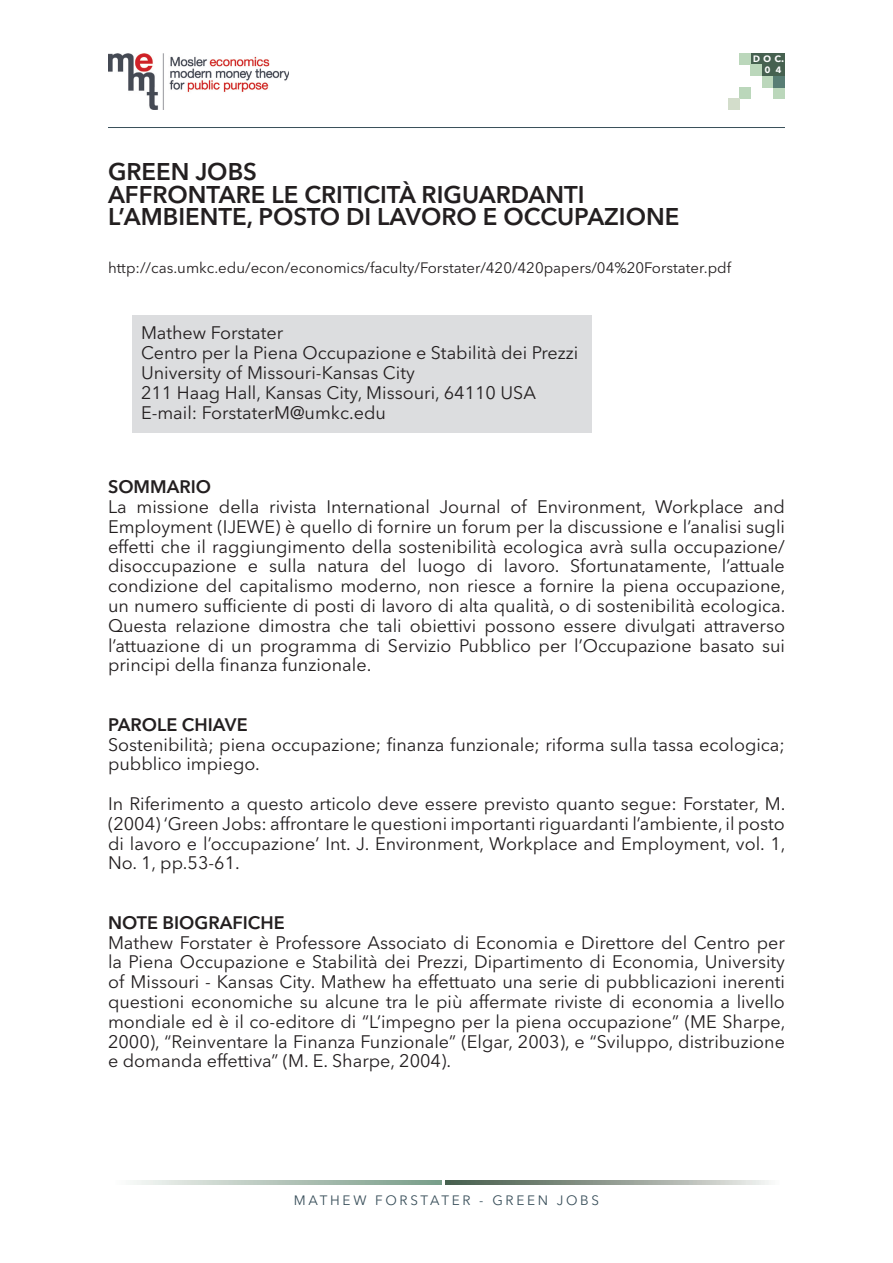
<style>
.page{position:relative;width:893px;height:1263px;background:#fff}
.page>*{position:absolute;margin:0;border:0;box-sizing:border-box;transform-origin:0 0}
.t1{font:600 24px/22.5px "Avenir Next LT Pro";color:#231f20}
.t2{font:18px/19.8px "Avenir Next LT Pro";color:#231f20;text-align:justify}
.t3{font:600 18px "Avenir Next LT Pro";color:#231f20}
.t4{font:15px "Avenir Next LT Pro";color:#231f20}
.t5{font:13.5px "Avenir Next LT Pro";letter-spacing:.2em;color:#394f5a}
.t6{font:600 12px/10.8px "Avenir Next LT Pro";color:#fff;text-align:right}
</style>
<div class="page">
<div style="left:133px;top:316px;width:459px;height:117px;background:#dcdddf"></div>
<div style="left:762px;top:53px;width:23px;height:23px;background:#466150"></div>
<div style="left:751px;top:53px;width:11px;height:12px;background:#466150"></div>
<div style="left:762px;top:76px;width:11px;height:11px;background:#bbd7bb"></div>
<div style="left:751px;top:65px;width:11px;height:11px;background:#bbd7bb"></div>
<div style="left:773px;top:87px;width:12px;height:12px;background:#bbd7bb"></div>
<div style="left:773px;top:76px;width:12px;height:11px;background:#587d74"></div>
<div style="left:739px;top:53px;width:12px;height:12px;background:#bbd7bb"></div>
<div style="left:739px;top:87px;width:12px;height:12px;background:#bbd7bb"></div>
<div style="left:728px;top:99px;width:11px;height:11px;background:#d3ddcb"></div>
<img style="left:108px;top:53px;width:181px;height:57px">
<hr style="left:108px;top:127px;width:677px;height:1px;background:#394f5a">
<svg style="left:133px;top:1180px;width:308px;height:4px"></svg>
<svg style="left:445px;top:1180px;width:324px;height:4px"></svg>
<p class="t6" style="left:753px;top:53px;width:33px">doc.<br>0 4</p>
<h1 class="t1" style="left:108px;top:160px;width:573px">GREEN JOBS<br>AFFRONTARE LE CRITICITÀ RIGUARDANTI<br>L’AMBIENTE, POSTO DI LAVORO E OCCUPAZIONE</h1>
<p class="t4" style="left:108px;top:259px;width:625px">http://cas.umkc.edu/econ/economics/faculty/Forstater/420/420papers/04%20Forstater.pdf</p>
<p class="t2" style="left:141px;top:323px;width:439px;text-align:left">Mathew Forstater<br>Centro per la Piena Occupazione e Stabilità dei Prezzi University of Missouri-Kansas City<br>211 Haag Hall, Kansas City, Missouri, 64110 USA E-mail: ForstaterM@umkc.edu</p>
<p class="t3" style="left:108px;top:476px;width:105px">SOMMARIO</p>
<p class="t2" style="left:108px;top:497px;width:679px">La missione della rivista International Journal of Environment, Workplace and Employment (IJEWE) è quello di fornire un forum per la discussione e l’analisi sugli effetti che il raggiungimento della sostenibilità ecologica avrà sulla occupazione/ disoccupazione e sulla natura del luogo di lavoro. Sfortunatamente, l’attuale condizione del capitalismo moderno, non riesce a fornire la piena occupazione, un numero sufficiente di posti di lavoro di alta qualità, o di sostenibilità ecologica.<br>Questa relazione dimostra che tali obiettivi possono essere divulgati attraverso l’attuazione di un programma di Servizio Pubblico per l’Occupazione basato sui principi della finanza funzionale.</p>
<p class="t3" style="left:108px;top:713px;width:141px">PAROLE CHIAVE</p>
<p class="t2" style="left:108px;top:734px;width:678px">Sostenibilità; piena occupazione; finanza funzionale; riforma sulla tassa ecologica; pubblico impiego.</p>
<p class="t2" style="left:108px;top:794px;width:679px">In Riferimento a questo articolo deve essere previsto quanto segue: Forstater, M. (2004) ‘Green Jobs: affrontare le questioni importanti riguardanti l’ambiente, il posto di lavoro e l’occupazione’ Int. J. Environment, Workplace and Employment, vol. 1, No. 1, pp.53-61.</p>
<p class="t3" style="left:108px;top:911px;width:178px">NOTE BIOGRAFICHE</p>
<p class="t2" style="left:108px;top:932px;width:679px">Mathew Forstater è Professore Associato di Economia e Direttore del Centro per la Piena Occupazione e Stabilità dei Prezzi, Dipartimento di Economia, University of Missouri - Kansas City. Mathew ha effettuato una serie di pubblicazioni inerenti questioni economiche su alcune tra le più affermate riviste di economia a livello mondiale ed è il co-editore di “L’impegno per la piena occupazione” (ME Sharpe, 2000), “Reinventare la Finanza Funzionale” (Elgar, 2003), e “Sviluppo, distribuzione e domanda effettiva” (M. E. Sharpe, 2004).</p>
<p class="t5" style="left:294px;top:1192px;width:307px">MATHEW FORSTATER - GREEN JOBS</p>
</div>
